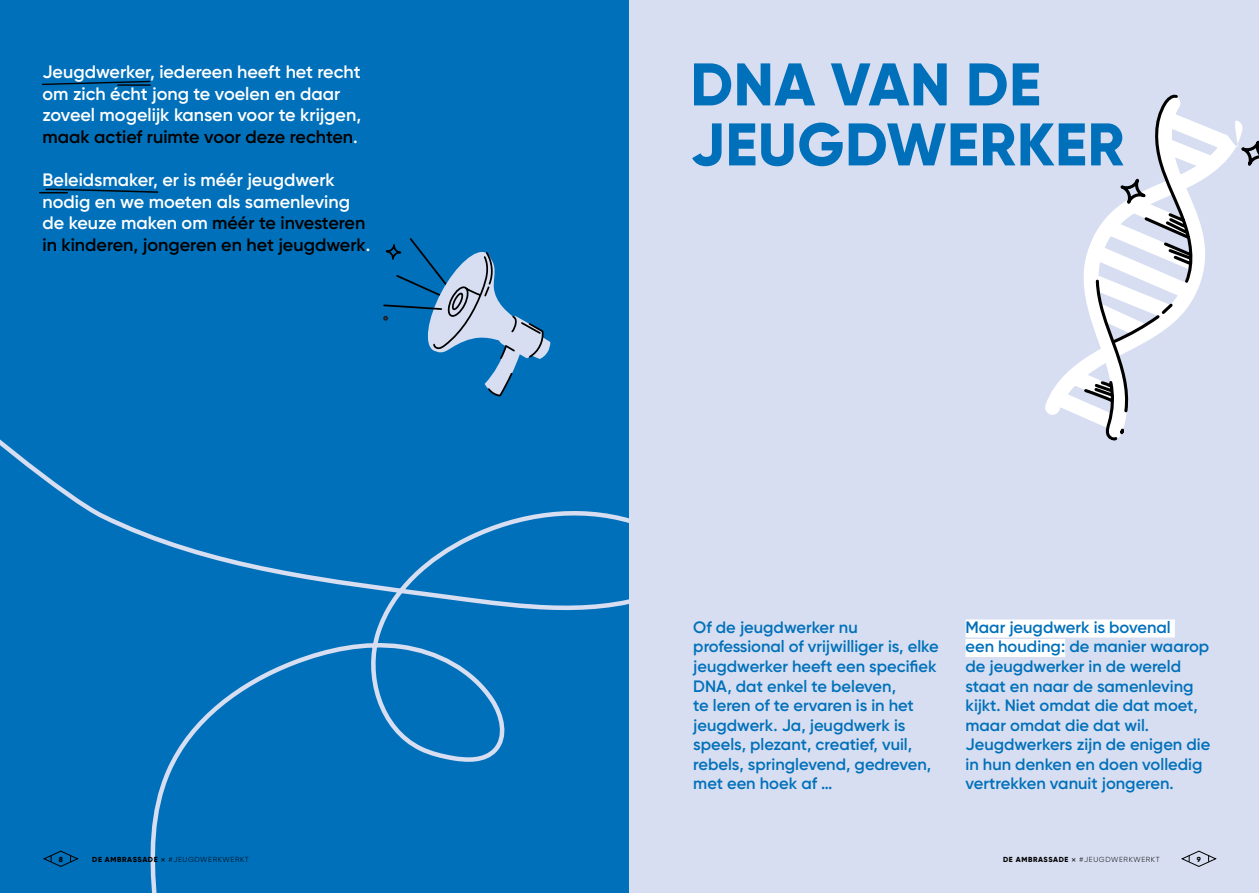
<style>
.page{position:relative;width:1259px;height:893px;background:#fff}
.page>*{position:absolute;margin:0;border:0;box-sizing:border-box;transform-origin:0 0}
.t1{font:800 60px/60px "Gilroy";letter-spacing:.01em;color:#0070ba}
.t2{font:600 18px/21.6px "Gilroy";color:#fff}
.t3{font:600 16.5px/19.5px "Gilroy";color:#0070ba}
.t4{font:300 7.35px "Gilroy";letter-spacing:.085em;color:#000}
.t5{font:800 7.35px "Gilroy";color:#000}
.s1{color:#000}
.s2{font-weight:800}
.s3{font-family:"Moderat";font-weight:400}
</style>
<div class="page">
<div style="left:0;top:11px;width:629px;height:882px;background:#0070ba"></div>
<div style="left:629px;top:0;width:630px;height:893px;background:#d7def1"></div>
<svg style="left:1045px;top:361px;width:36px;height:55px;fill:#fff"></svg>
<svg style="left:1081px;top:94px;width:178px;height:347px"></svg>
<div style="left:965px;top:619px;width:210px;height:18px;background:#fff"></div>
<div style="left:965px;top:639px;width:100px;height:18px;background:#fff"></div>
<svg style="left:43px;top:850px;width:37px;height:17px"></svg>
<svg style="left:1181px;top:850px;width:36px;height:17px"></svg>
<p class="t2" style="left:43px;top:61px;width:320px">Jeugdwerker, iedereen heeft het recht om zich écht jong te voelen en daar zoveel mogelijk kansen voor te krijgen, <span class="s1">maak actief ruimte voor deze rechten</span>.</p>
<p class="t2" style="left:43px;top:169px;width:329px">Beleidsmaker, er is méér jeugdwerk nodig en we moeten als samenleving de keuze maken om <span class="s1">méér te investeren in kinderen, jongeren en het jeugdwerk</span>.</p>
<h1 class="t1" style="left:690px;top:54px;width:435px">DNA VAN DE<br>JEUGDWERKER</h1>
<p class="t3" style="left:693px;top:617px;width:247px">Of de jeugdwerker nu professional of vrijwilliger is, elke jeugdwerker heeft een specifiek<br>DNA, dat enkel te beleven,<br>te leren of te ervaren is in het jeugdwerk. Ja, jeugdwerk is speels, plezant, creatief, vuil, rebels, springlevend, gedreven, met een hoek af …</p>
<p class="t3" style="left:965px;top:617px;width:246px">Maar jeugdwerk is bovenal<br>een houding: de manier waarop de jeugdwerker in de wereld staat en naar de samenleving kijkt. Niet omdat die dat moet, maar omdat die dat wil.<br>Jeugdwerkers zijn de enigen die in hun denken en doen volledig vertrekken vanuit jongeren.</p>
<p class="t5" style="left:59px;top:854px;width:6px">8</p>
<p class="t4" style="left:92px;top:855px;width:158px"><span class="s2">DE AMBRASSADE</span> <span class="s3">×</span> #JEUGDWERKWERKT</p>
<p class="t4" style="left:1003px;top:855px;width:158px"><span class="s2">DE AMBRASSADE</span> <span class="s3">×</span> #JEUGDWERKWERKT</p>
<p class="t5" style="left:1196px;top:854px;width:6px">9</p>
</div>
